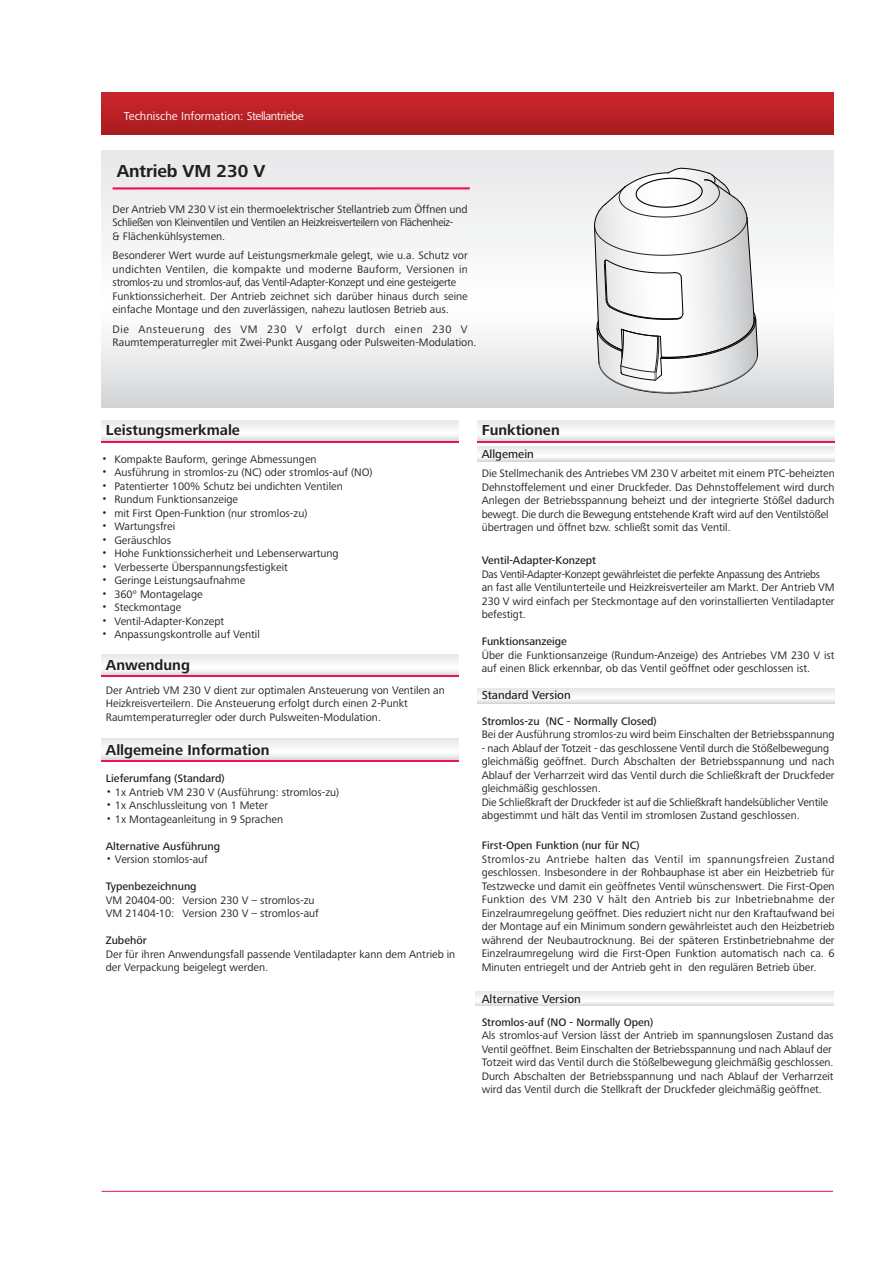
<style>
.page{position:relative;width:893px;height:1263px;background:#fff}
.page>*{position:absolute;margin:0;border:0;box-sizing:border-box;transform-origin:0 0}
.t1{font:700 18px "Frutiger Next LTW1 G";letter-spacing:-.01em;color:#231f20}
.t2{font:700 15px "Frutiger Next LTW1 G";color:#231f20}
.t3{font:500 12px "Frutiger Next LTW1 G";color:#231f20}
.t4{font:12px "Frutiger Next LTW1 G";color:#fff}
.t5{font:11.25px/13.5px "Frutiger Next LTW1 G";color:#231f20}
.t6{font:11.25px/13.5px "Frutiger Next LTW1 G";color:#231f20;scale:.96 1}
.t7{font:500 11.25px "Frutiger Next LTW1 G";color:#231f20}
</style>
<div class="page">
<div style="left:102px;top:420px;width:357px;height:21px;background:linear-gradient(to right,#f3f3f4,#f3f3f4)"></div>
<hr style="left:102px;top:441px;width:357px;height:2px;background:#ee1059">
<svg style="left:102px;top:654px;width:357px;height:21px"></svg>
<hr style="left:102px;top:675px;width:357px;height:2px;background:#ee1059">
<svg style="left:102px;top:739px;width:357px;height:21px"></svg>
<hr style="left:102px;top:760px;width:357px;height:1px;background:#ee1059">
<div style="left:477px;top:420px;width:358px;height:21px;background:linear-gradient(to right,#f3f3f4,#f3f3f4)"></div>
<hr style="left:477px;top:441px;width:358px;height:2px;background:#ee1059">
<svg style="left:477px;top:688px;width:358px;height:15px"></svg>
<svg style="left:476px;top:991px;width:358px;height:15px"></svg>
<svg style="left:102px;top:150px;width:731px;height:257px"></svg>
<div style="left:102px;top:93px;width:731px;height:41px;background:linear-gradient(to bottom,#cc252c,#a91c20)"></div>
<hr style="left:113px;top:187px;width:357px;height:2px;background:#ee1059">
<hr style="left:102px;top:1191px;width:731px;height:1px;background:#ee1059">
<svg style="left:477px;top:446px;width:358px;height:15px"></svg>
<svg style="left:594px;top:167px;width:164px;height:227px"></svg>
<p class="t4" style="left:124px;top:109px;width:181px">Technische Information: Stellantriebe</p>
<h1 class="t1" style="left:117px;top:161px;width:150px">Antrieb VM 230 V</h1>
<p class="t5" style="left:113px;top:202px;width:357px">Der Antrieb VM 230 V ist ein thermoelektrischer Stellantrieb zum Öffnen und<br>Schließen von Kleinventilen und Ventilen an Heizkreisverteilern von Flächenheiz-<br>&amp; Flächenkühlsystemen.</p>
<p class="t5" style="left:113px;top:249px;width:357px">Besonderer Wert wurde auf Leistungsmerkmale gelegt, wie u.a. Schutz vor undichten Ventilen, die kompakte und moderne Bauform, Versionen in stromlos-zu und stromlos-auf, das Ventil-Adapter-Konzept und eine gesteigerte Funktionssicherheit. Der Antrieb zeichnet sich darüber hinaus durch seine einfache Montage und den zuverlässigen, nahezu lautlosen Betrieb aus.</p>
<p class="t5" style="left:113px;top:322px;width:365px">Die Ansteuerung des VM 230 V erfolgt durch einen 230 V<br>Raumtemperaturregler mit Zwei-Punkt Ausgang oder Pulsweiten-Modulation.</p>
<h2 class="t2" style="left:106px;top:422px;width:136px">Leistungsmerkmale</h2>
<p class="t5" style="left:102px;top:453px;width:217px">• Kompakte Bauform, geringe Abmessungen</p>
<p class="t5" style="left:102px;top:466px;width:272px">• Ausführung in stromlos-zu (NC) oder stromlos-auf (NO)</p>
<p class="t5" style="left:102px;top:480px;width:243px">• Patentierter 100% Schutz bei undichten Ventilen</p>
<p class="t5" style="left:102px;top:493px;width:138px">• Rundum Funktionsanzeige</p>
<p class="t5" style="left:102px;top:507px;width:207px">• mit First Open-Funktion (nur stromlos-zu)</p>
<p class="t5" style="left:102px;top:520px;width:75px">• Wartungsfrei</p>
<p class="t5" style="left:102px;top:534px;width:71px">• Geräuschlos</p>
<p class="t5" style="left:102px;top:547px;width:238px">• Hohe Funktionssicherheit und Lebenserwartung</p>
<p class="t5" style="left:102px;top:561px;width:188px">• Verbesserte Überspannungsfestigkeit</p>
<p class="t5" style="left:102px;top:574px;width:145px">• Geringe Leistungsaufnahme</p>
<p class="t5" style="left:102px;top:588px;width:103px">• 360° Montagelage</p>
<p class="t5" style="left:102px;top:601px;width:81px">• Steckmontage</p>
<p class="t5" style="left:102px;top:615px;width:124px">• Ventil-Adapter-Konzept</p>
<p class="t5" style="left:102px;top:628px;width:160px">• Anpassungskontrolle auf Ventil</p>
<h2 class="t2" style="left:106px;top:656px;width:86px">Anwendung</h2>
<p class="t5" style="left:106px;top:683px;width:340px">Der Antrieb VM 230 V dient zur optimalen Ansteuerung von Ventilen an<br>Heizkreisverteilern. Die Ansteuerung erfolgt durch einen 2-Punkt<br>Raumtemperaturregler oder durch Pulsweiten-Modulation.</p>
<h2 class="t2" style="left:106px;top:741px;width:165px">Allgemeine Information</h2>
<p class="t7" style="left:106px;top:772px;width:120px">Lieferumfang (Standard)</p>
<p class="t5" style="left:106px;top:786px;width:235px">• 1x Antrieb VM 230 V (Ausführung: stromlos-zu)</p>
<p class="t5" style="left:106px;top:799px;width:164px">• 1x Anschlussleitung von 1 Meter</p>
<p class="t5" style="left:106px;top:813px;width:179px">• 1x Montageanleitung in 9 Sprachen</p>
<p class="t7" style="left:106px;top:840px;width:116px">Alternative Ausführung</p>
<p class="t5" style="left:106px;top:853px;width:104px">• Version stomlos-auf</p>
<p class="t7" style="left:106px;top:880px;width:92px">Typenbezeichnung</p>
<p class="t5" style="left:106px;top:894px;width:214px">VM 20404-00: Version 230 V – stromlos-zu<br>VM 21404-10: Version 230 V – stromlos-auf</p>
<p class="t7" style="left:106px;top:934px;width:42px">Zubehör</p>
<p class="t5" style="left:106px;top:948px;width:351px">Der für ihren Anwendungsfall passende Ventiladapter kann dem Antrieb in der Verpackung beigelegt werden.</p>
<h2 class="t2" style="left:482px;top:422px;width:80px">Funktionen</h2>
<p class="t5" style="left:482px;top:467px;width:355px">Die Stellmechanik des Antriebes VM 230 V arbeitet mit einem PTC-beheizten Dehnstoffelement und einer Druckfeder. Das Dehnstoffelement wird durch Anlegen der Betriebsspannung beheizt und der integrierte Stößel dadurch bewegt. Die durch die Bewegung entstehende Kraft wird auf den Ventilstößel übertragen und öffnet bzw. schließt somit das Ventil.</p>
<p class="t7" style="left:482px;top:554px;width:116px">Ventil-Adapter-Konzept</p>
<p class="t6" style="left:482px;top:568px;width:369px">Das Ventil-Adapter-Konzept gewährleistet die perfekte Anpassung des Antriebs<br>an fast alle Ventilunterteile und Heizkreisverteiler am Markt. Der Antrieb VM 230 V wird einfach per Steckmontage auf den vorinstallierten Ventiladapter befestigt.</p>
<p class="t7" style="left:482px;top:635px;width:87px">Funktionsanzeige</p>
<p class="t5" style="left:482px;top:649px;width:354px">Über die Funktionsanzeige (Rundum-Anzeige) des Antriebes VM 230 V ist auf einen Blick erkennbar, ob das Ventil geöffnet oder geschlossen ist.</p>
<p class="t3" style="left:482px;top:447px;width:54px">Allgemein</p>
<p class="t3" style="left:482px;top:689px;width:91px">Standard Version</p>
<p class="t7" style="left:482px;top:714px;width:176px">Stromlos-zu (NC - Normally Closed)</p>
<p class="t5" style="left:482px;top:728px;width:355px">Bei der Ausführung stromlos-zu wird beim Einschalten der Betriebsspannung</p>
<p class="t5" style="left:482px;top:742px;width:354px">- nach Ablauf der Totzeit - das geschlossene Ventil durch die Stößelbewegung gleichmäßig geöffnet. Durch Abschalten der Betriebsspannung und nach Ablauf der Verharrzeit wird das Ventil durch die Schließkraft der Druckfeder gleichmäßig geschlossen.<br>Die Schließkraft der Druckfeder ist auf die Schließkraft handelsüblicher Ventile abgestimmt und hält das Ventil im stromlosen Zustand geschlossen.</p>
<p class="t7" style="left:482px;top:839px;width:159px">First-Open Funktion (nur für NC)</p>
<p class="t5" style="left:482px;top:853px;width:355px;text-align:justify">Stromlos-zu Antriebe halten das Ventil im spannungsfreien Zustand geschlossen. Insbesondere in der Rohbauphase ist aber ein Heizbetrieb für Testzwecke und damit ein geöffnetes Ventil wünschenswert. Die First-Open Funktion des VM 230 V hält den Antrieb bis zur Inbetriebnahme der Einzelraumregelung geöffnet. Dies reduziert nicht nur den Kraftaufwand bei der Montage auf ein Minimum sondern gewährleistet auch den Heizbetrieb während der Neubautrocknung. Bei der späteren Erstinbetriebnahme der Einzelraumregelung wird die First-Open Funktion automatisch nach ca. 6<br>Minuten entriegelt und der Antrieb geht in den regulären Betrieb über.</p>
<p class="t3" style="left:482px;top:992px;width:101px">Alternative Version</p>
<p class="t7" style="left:482px;top:1015px;width:173px">Stromlos-auf (NO - Normally Open)</p>
<p class="t5" style="left:482px;top:1029px;width:353px">Als stromlos-auf Version lässt der Antrieb im spannungslosen Zustand das Ventil geöffnet. Beim Einschalten der Betriebsspannung und nach Ablauf der Totzeit wird das Ventil durch die Stößelbewegung gleichmäßig geschlossen.<br>Durch Abschalten der Betriebsspannung und nach Ablauf der Verharrzeit wird das Ventil durch die Stellkraft der Druckfeder gleichmäßig geöffnet.</p>
</div>
